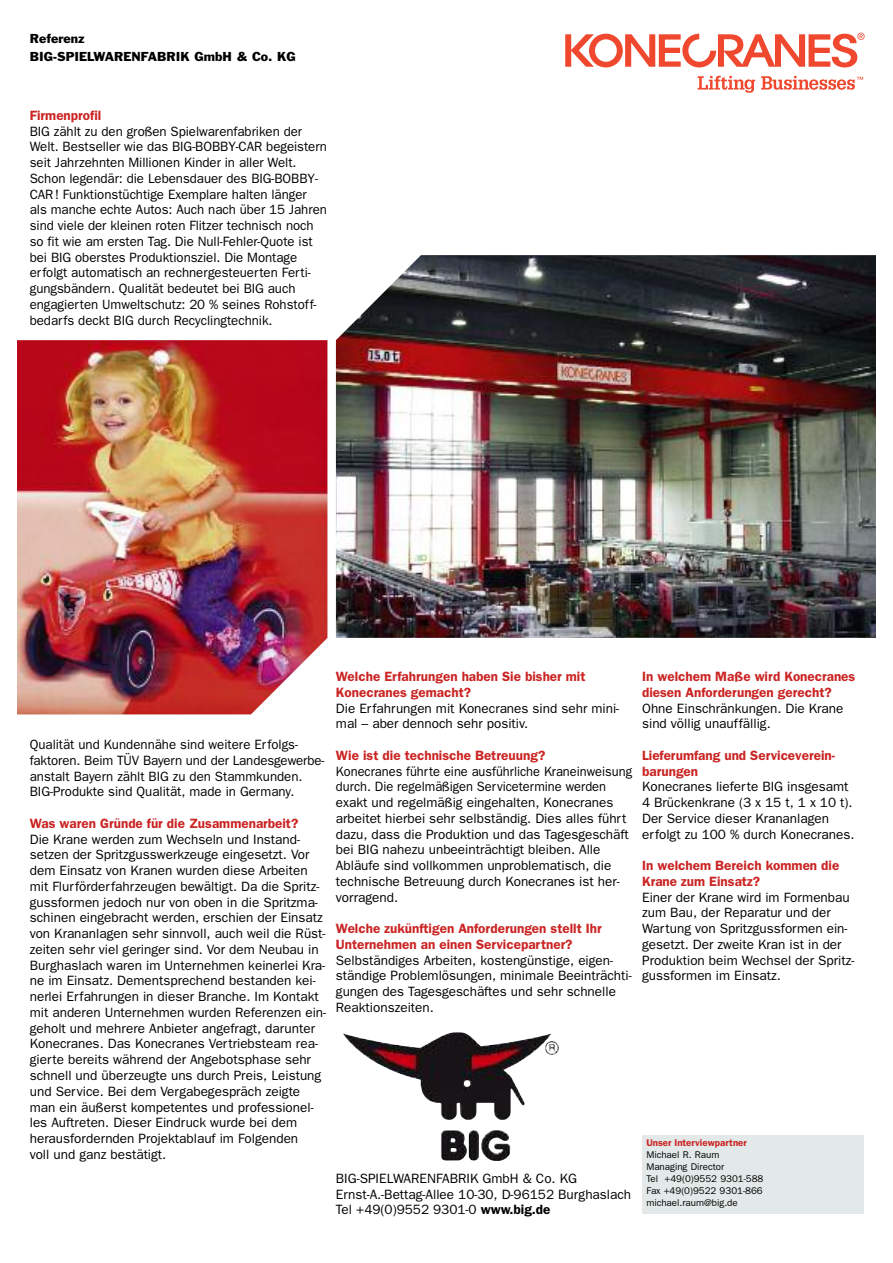
<style>
.page{position:relative;width:893px;height:1263px;background:#fff}
.page>*{position:absolute;margin:0;border:0;box-sizing:border-box;transform-origin:0 0}
.t1{font:13.5px/15.8px "Franklin Gothic";color:#000}
.t2{font:13.5px/15.8px "Franklin Gothic";color:#000;scale:.95 1}
.t3{font:600 13.5px/15.8px "Franklin Gothic";color:#ca2423}
.t4{font:12px/18px "Franklin Gothic";color:#000}
.t5{font:9.75px/12px "Franklin Gothic";color:#000}
.t6{font:600 9.75px "Franklin Gothic";color:#ca2423}
.s1{font-weight:600}
</style>
<div class="page">
<div style="left:642px;top:1135px;width:221px;height:79px;background:#e2e9e8"></div>
<img style="left:336px;top:255px;width:540px;height:383px">
<img style="left:17px;top:340px;width:310px;height:374px">
<svg style="left:698px;top:76px;width:57px;height:17px"></svg>
<svg style="left:761px;top:76px;width:102px;height:14px"></svg>
<svg style="left:565px;top:33px;width:299px;height:34px"></svg>
<img style="left:434px;top:1089px;width:77px;height:31px">
<p class="t4" style="left:30px;top:31px;width:268px">Referenz<br>BIG-SPIELWARENFABRIK GmbH &amp; Co. KG</p>
<p class="t3" style="left:30px;top:107px;width:73px">Firmenprofil</p>
<p class="t1" style="left:30px;top:123px;width:299px">BIG zählt zu den großen Spielwarenfabriken der Welt. Bestseller wie das BIG-BOBBY-CAR begeistern seit Jahrzehnten Millionen Kinder in aller Welt.<br>Schon legendär: die Lebensdauer des BIG-BOBBY-CAR! Funktionstüchtige Exemplare halten länger als manche echte Autos: Auch nach über 15 Jahren sind viele der kleinen roten Flitzer technisch noch so fit wie am ersten Tag. Die Null-Fehler-Quote ist bei BIG oberstes Produktionsziel. Die Montage erfolgt automatisch an rechnergesteuerten Ferti&shy;gungsbändern. Qualität bedeutet bei BIG auch engagierten Umweltschutz: 20 % seines Rohstoff&shy;bedarfs deckt BIG durch Recyclingtechnik.</p>
<p class="t1" style="left:30px;top:737px;width:296px">Qualität und Kundennähe sind weitere Erfolgs&shy;faktoren. Beim TÜV Bayern und der Landesgewerbe&shy;anstalt Bayern zählt BIG zu den Stammkunden.<br>BIG-Produkte sind Qualität, made in Germany.</p>
<p class="t3" style="left:30px;top:815px;width:270px">Was waren Gründe für die Zusammenarbeit?</p>
<p class="t1" style="left:30px;top:831px;width:298px">Die Krane werden zum Wechseln und Instand&shy;setzen der Spritzgusswerkzeuge eingesetzt. Vor dem Einsatz von Kranen wurden diese Arbeiten mit Flurförderfahrzeugen bewältigt. Da die Spritz&shy;gussformen jedoch nur von oben in die Spritzma&shy;schinen eingebracht werden, erschien der Einsatz von Krananlagen sehr sinnvoll, auch weil die Rüst&shy;zeiten sehr viel geringer sind. Vor dem Neubau in Burghaslach waren im Unternehmen keinerlei Kra&shy;ne im Einsatz. Dementsprechend bestanden kei&shy;nerlei Erfahrungen in dieser Branche. Im Kontakt mit anderen Unternehmen wurden Referenzen ein&shy;geholt und mehrere Anbieter angefragt, darunter Konecranes. Das Konecranes Vertriebsteam rea&shy;gierte bereits während der Angebotsphase sehr schnell und überzeugte uns durch Preis, Leistung und Service. Bei dem Vergabegespräch zeigte man ein äußerst kompetentes und professionel&shy;les Auftreten. Dieser Eindruck wurde bei dem herausfordernden Projektablauf im Folgenden<br>voll und ganz bestätigt.</p>
<p class="t3" style="left:336px;top:669px;width:251px">Welche Erfahrungen haben Sie bisher mit<br>Konecranes gemacht?</p>
<p class="t1" style="left:336px;top:700px;width:285px">Die Erfahrungen mit Konecranes sind sehr mini&shy;mal – aber dennoch sehr positiv.</p>
<p class="t3" style="left:336px;top:747px;width:211px">Wie ist die technische Betreuung?</p>
<p class="t2" style="left:336px;top:763px;width:313px">Konecranes führte eine ausführliche Kraneinweisung durch. Die regelmäßigen Servicetermine werden exakt und regelmäßig eingehalten, Konecranes arbeitet hierbei sehr selbständig. Dies alles führt dazu, dass die Produktion und das Tagesgeschäft bei BIG nahezu unbeeinträchtigt bleiben. Alle Abläufe sind vollkommen unproblematisch, die technische Betreuung durch Konecranes ist her&shy;vorragend.</p>
<p class="t3" style="left:336px;top:921px;width:267px">Welche zukünftigen Anforderungen stellt Ihr<br>Unternehmen an einen Servicepartner?</p>
<p class="t1" style="left:336px;top:952px;width:297px">Selbständiges Arbeiten, kostengünstige, eigen&shy;ständige Problemlösungen, minimale Beeinträchti&shy;gungen des Tagesgeschäftes und sehr schnelle Reaktionszeiten.</p>
<p class="t1" style="left:336px;top:1170px;width:297px">BIG-SPIELWARENFABRIK GmbH &amp; Co. KG<br>Ernst-A.-Bettag-Allee 10-30, D-96152 Burghaslach<br>Tel +49(0)9552 9301-0 <span class="s1">www.big.de</span></p>
<p class="t3" style="left:642px;top:669px;width:215px">In welchem Maße wird Konecranes diesen Anforderungen gerecht?</p>
<p class="t1" style="left:642px;top:700px;width:203px">Ohne Einschränkungen. Die Krane sind völlig unauffällig.</p>
<p class="t3" style="left:642px;top:747px;width:195px">Lieferumfang und Serviceverein&shy;barungen</p>
<p class="t1" style="left:642px;top:779px;width:214px">Konecranes lieferte BIG insgesamt 4 Brückenkrane (3 x 15 t, 1 x 10 t).<br>Der Service dieser Krananlagen erfolgt zu 100 % durch Konecranes.</p>
<p class="t3" style="left:642px;top:858px;width:199px">In welchem Bereich kommen die<br>Krane zum Einsatz?</p>
<p class="t1" style="left:642px;top:889px;width:214px">Einer der Krane wird im Formenbau zum Bau, der Reparatur und der<br>Wartung von Spritzgussformen ein&shy;gesetzt. Der zweite Kran ist in der<br>Produktion beim Wechsel der Spritz&shy;gussformen im Einsatz.</p>
<p class="t6" style="left:646px;top:1137px;width:102px">Unser Interviewpartner</p>
<p class="t5" style="left:646px;top:1149px;width:119px">Michael R. Raum<br>Managing Director<br>Tel +49(0)9552 9301-588<br>Fax +49(0)9522 9301-866 michael.raum@big.de</p>
</div>
